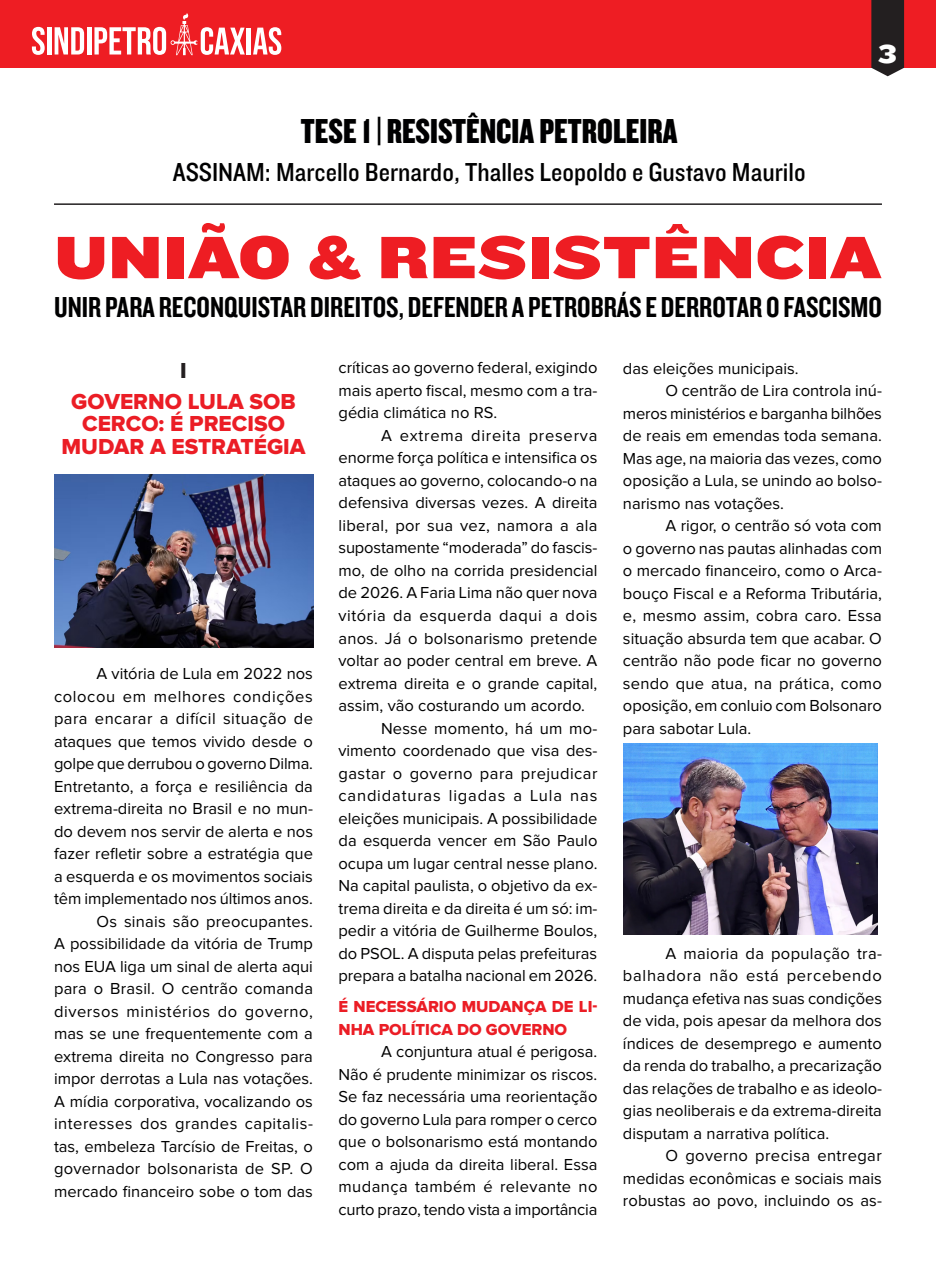
<style>
.page{position:relative;width:936px;height:1276px;background:#fff}
.page>*{position:absolute;margin:0;border:0;box-sizing:border-box;transform-origin:0 0}
.t1{font:61.95px "Knockout HTF73 Full Heviweight";color:#ee1d23}
.t2{font:36px "Knockout HTF69 Full Liteweight";color:#000001}
.t3{font:30px "Knockout HTF49 Liteweight";color:#000001}
.t4{font:27px "Knockout HTF30 Junior Welterwt";color:#000001}
.t5{font:27px "Knockout HTF73 Full Heviweight";color:#fff}
.t6{font:22.5px/22.5px "Proxima Nova Extrabld";color:#eb1d25;text-align:center}
.t7{font:22.5px "Proxima Nova Extrabld";color:#231f20}
.t8{font:16.5px/22.5px "Proxima Nova";color:#000001;text-align:justify}
.t9{font:16.5px/22.5px "Proxima Nova Extrabld";color:#eb1d25}
.t10{font:16.5px "Proxima Nova";letter-spacing:.025em;color:#000001}
.t11{font:16.5px "Proxima Nova";letter-spacing:.035em;color:#000001}
.t12{font:16.5px "Proxima Nova";letter-spacing:.05em;color:#000001}
.t13{font:16.5px "Proxima Nova";letter-spacing:.045em;color:#000001}
</style>
<div class="page">
<div style="left:0;top:0;width:935px;height:68px;background:#ee1d23"></div>
<svg style="left:871px;top:0;width:33px;height:76px;background:#302a2b"></svg>
<svg style="left:32px;top:27px;width:13px;height:28px"></svg>
<hr style="left:47px;top:27px;width:4px;height:27px;background:#fff">
<svg style="left:55px;top:27px;width:29px;height:27px"></svg>
<hr style="left:87px;top:27px;width:4px;height:27px;background:#fff">
<hr style="left:247px;top:28px;width:4px;height:26px;background:#fff">
<svg style="left:253px;top:27px;width:28px;height:28px"></svg>
<svg style="left:94px;top:13px;width:151px;height:42px"></svg>
<hr style="left:54px;top:203px;width:827px;height:2px;background:#231f20">
<img style="left:54px;top:475px;width:259px;height:172px">
<img style="left:623px;top:744px;width:254px;height:191px">
<h3 class="t5" style="left:877px;top:39px;width:21px">3</h3>
<h2 class="t2" style="left:301px;top:113px;width:378px">TESE 1 | RESISTÊNCIA PETROLEIRA</h2>
<h3 class="t4" style="left:173px;top:158px;width:634px">ASSINAM: Marcello Bernardo, Thalles Leopoldo e Gustavo Maurilo</h3>
<h1 class="t1" style="left:54px;top:223px;width:828px">UNIÃO &amp; RESISTÊNCIA</h1>
<h3 class="t3" style="left:54px;top:292px;width:829px">UNIR PARA RECONQUISTAR DIREITOS, DEFENDER A PETROBRÁS E DERROTAR O FASCISMO</h3>
<h3 class="t7" style="left:180px;top:357px;width:8px">I</h3>
<h3 class="t6" style="left:61px;top:391px;width:245px">GOVERNO LULA SOB<br>CERCO: É PRECISO<br>MUDAR A ESTRATÉGIA</h3>
<p class="t8" style="left:54px;top:663px;width:260px;text-align:right">A vitória de Lula em 2022 nos colocou em melhores condições para encarar a difícil situação de ataques que temos vivido desde o golpe que derrubou o governo Dilma.<br>Entretanto, a força e resiliência da extrema-direita no Brasil e no mun&shy;do devem nos servir de alerta e nos fazer refletir sobre a estratégia que a esquerda e os movimentos sociais têm implementado nos últimos anos.<br>Os sinais são preocupantes.<br>A possibilidade da vitória de Trump nos EUA liga um sinal de alerta aqui para o Brasil. O centrão comanda diversos ministérios do governo, mas se une frequentemente com a extrema direita no Congresso para impor derrotas a Lula nas votações.<br>A mídia corporativa, vocalizando os interesses dos grandes capitalis&shy;tas, embeleza Tarcísio de Freitas, o governador bolsonarista de SP. O mercado financeiro sobe o tom das</p>
<p class="t8" style="left:338px;top:357px;width:260px">críticas ao governo federal, exigindo mais aperto fiscal, mesmo com a tra&shy;gédia climática no RS.</p>
<p class="t13" style="left:381px;top:428px;width:218px">A extrema direita preserva</p>
<p class="t8" style="left:338px;top:447px;width:260px">enorme força política e intensifica os</p>
<p class="t8" style="left:338px;top:470px;width:260px">ataques ao governo, colocando-o na</p>
<p class="t8" style="left:338px;top:492px;width:260px">defensiva diversas vezes. A direita</p>
<p class="t8" style="left:338px;top:515px;width:260px">liberal, por sua vez, namora a ala</p>
<p class="t8" style="left:338px;top:537px;width:260px">supostamente “moderada” do fascis-</p>
<p class="t8" style="left:338px;top:560px;width:260px">mo, de olho na corrida presidencial</p>
<p class="t8" style="left:338px;top:582px;width:260px">de 2026. A Faria Lima não quer nova</p>
<p class="t11" style="left:338px;top:608px;width:260px">vitória da esquerda daqui a dois</p>
<p class="t8" style="left:338px;top:627px;width:260px">anos. Já o bolsonarismo pretende</p>
<p class="t8" style="left:338px;top:650px;width:260px">voltar ao poder central em breve. A</p>
<p class="t8" style="left:338px;top:672px;width:260px">extrema direita e o grande capital,</p>
<p class="t8" style="left:338px;top:695px;width:248px">assim, vão costurando um acordo.</p>
<p class="t8" style="left:381px;top:717px;width:218px">Nesse momento, há um mo-</p>
<p class="t8" style="left:338px;top:740px;width:260px">vimento coordenado que visa des-</p>
<p class="t10" style="left:338px;top:765px;width:260px">gastar o governo para prejudicar</p>
<p class="t12" style="left:338px;top:788px;width:260px">candidaturas ligadas a Lula nas</p>
<p class="t8" style="left:338px;top:807px;width:260px">eleições municipais. A possibilidade</p>
<p class="t8" style="left:338px;top:830px;width:260px">da esquerda vencer em São Paulo</p>
<p class="t8" style="left:338px;top:852px;width:260px">ocupa um lugar central nesse plano.</p>
<p class="t8" style="left:338px;top:875px;width:260px">Na capital paulista, o objetivo da ex-</p>
<p class="t8" style="left:338px;top:897px;width:260px">trema direita e da direita é um só: im-</p>
<p class="t8" style="left:338px;top:920px;width:260px">pedir a vitória de Guilherme Boulos,</p>
<p class="t8" style="left:338px;top:942px;width:260px">do PSOL. A disputa pelas prefeituras</p>
<p class="t8" style="left:338px;top:965px;width:260px">prepara a batalha nacional em 2026.</p>
<p class="t9" style="left:338px;top:996px;width:260px">É NECESSÁRIO MUDANÇA DE LI-<br>NHA POLÍTICA DO GOVERNO</p>
<p class="t8" style="left:338px;top:1041px;width:260px;text-indent:43px">A conjuntura atual é perigosa.<br>Não é prudente minimizar os riscos.<br>Se faz necessária uma reorientação do governo Lula para romper o cerco que o bolsonarismo está montando com a ajuda da direita liberal. Essa mudança também é relevante no curto prazo, tendo vista a importância</p>
<p class="t8" style="left:623px;top:357px;width:177px">das eleições municipais.</p>
<p class="t8" style="left:665px;top:380px;width:218px">O centrão de Lira controla inú-</p>
<p class="t8" style="left:623px;top:402px;width:260px">meros ministérios e barganha bilhões</p>
<p class="t8" style="left:623px;top:425px;width:260px">de reais em emendas toda semana.</p>
<p class="t8" style="left:623px;top:447px;width:260px">Mas age, na maioria das vezes, como</p>
<p class="t8" style="left:623px;top:470px;width:260px">oposição a Lula, se unindo ao bolso-</p>
<p class="t8" style="left:623px;top:492px;width:162px">narismo nas votações.</p>
<p class="t8" style="left:665px;top:515px;width:218px">A rigor, o centrão só vota com</p>
<p class="t8" style="left:623px;top:537px;width:260px">o governo nas pautas alinhadas com</p>
<p class="t8" style="left:623px;top:560px;width:260px">o mercado financeiro, como o Arca-</p>
<p class="t8" style="left:623px;top:582px;width:260px">bouço Fiscal e a Reforma Tributária,</p>
<p class="t8" style="left:623px;top:605px;width:260px">e, mesmo assim, cobra caro. Essa</p>
<p class="t8" style="left:623px;top:627px;width:260px">situação absurda tem que acabar. O</p>
<p class="t8" style="left:623px;top:650px;width:260px">centrão não pode ficar no governo</p>
<p class="t8" style="left:623px;top:672px;width:260px">sendo que atua, na prática, como</p>
<p class="t8" style="left:623px;top:695px;width:260px">oposição, em conluio com Bolsonaro</p>
<p class="t8" style="left:623px;top:718px;width:130px">para sabotar Lula.</p>
<p class="t8" style="left:623px;top:942px;width:260px;text-indent:43px">A maioria da população tra&shy;balhadora não está percebendo mudança efetiva nas suas condições de vida, pois apesar da melhora dos índices de desemprego e aumento da renda do trabalho, a precarização das relações de trabalho e as ideolo&shy;gias neoliberais e da extrema-direita disputam a narrativa política.</p>
<p class="t8" style="left:623px;top:1145px;width:260px;text-indent:43px">O governo precisa entregar medidas econômicas e sociais mais robustas ao povo, incluindo os as-</p>
</div>
